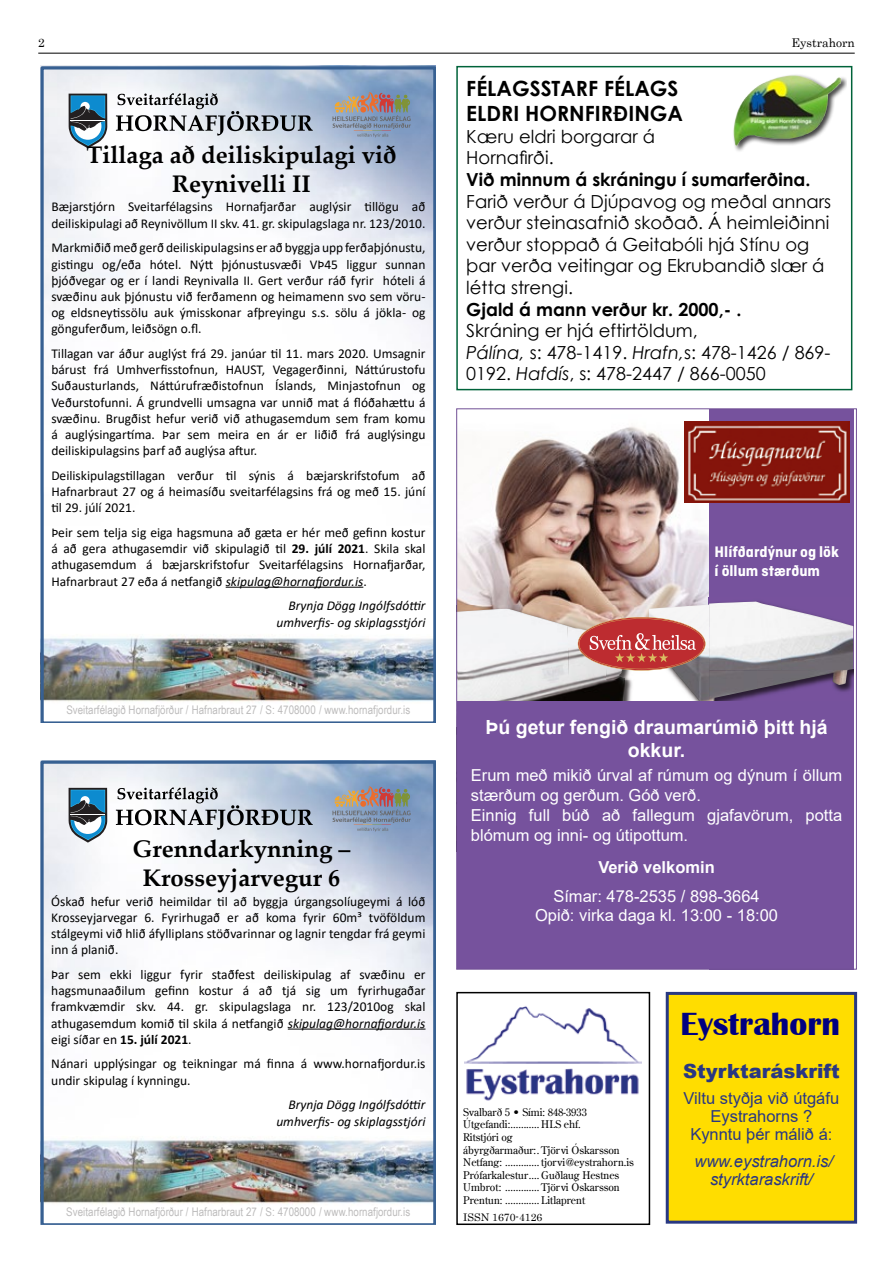
<style>
.page{position:relative;width:893px;height:1263px;background:#fff}
.page>*{position:absolute;margin:0;border:0;box-sizing:border-box;transform-origin:0 0}
.t1{font:700 33px "Britannic";color:#000080}
.t2{font:700 24px/28.8px "Palatino Linotype";color:#000;text-align:center}
.t3{font:700 21px/25.2px "Century Gothic";color:#000}
.t4{font:700 19.5px/23.4px "Arial";color:#fff;text-align:center}
.t5{font:900 19.5px "Arial";color:#293783}
.t6{font:18px/21.6px "Century Gothic";color:#000}
.t7{font:700 18px "Century Gothic";color:#000}
.t8{font:16.5px/19.8px "Arial";color:#fff}
.t9{font:16.5px/18px "Arial";color:#293783;text-align:center}
.t10{font:italic 16.5px/18px "Arial";color:#293783;text-align:center}
.t11{font:700 16.5px "Arial";color:#fff}
.t12{font:700 16.05px/19.2px "Ciutadella";color:#fff}
.t13{font:13.5px/16.2px "Calibri";color:#000;text-align:justify}
.t14{font:italic 13.5px/16.2px "Calibri";color:#000;text-align:right}
.t15{font:12px "Century";color:#000}
.t16{font:11.85px "Arial Narrow";color:#bdbcbc}
.t17{font:10.5px/12.6px "Century Old Style";color:#000}
.t18{font:10.5px "Century";color:#000}
.s1{font-weight:700}
.s2{font-style:italic}
</style>
<div class="page">
<hr style="left:38px;top:53px;width:817px;height:1px;background:#000">
<div style="left:667px;top:993px;width:189px;height:229px;background:#fd0"></div>
<div style="left:666px;top:992px;width:191px;height:232px;border:3px solid #283882"></div>
<div style="left:456px;top:66px;width:396px;height:324px;border:2px solid #00633a"></div>
<div style="left:732px;top:74px;width:115px;height:79px;background:#000;opacity:.75"></div>
<img style="left:733px;top:75px;width:109px;height:71px">
<div style="left:456px;top:992px;width:194px;height:233px;border:2px solid #000"></div>
<img style="left:465px;top:1006px;width:177px;height:95px">
<img style="left:458px;top:421px;width:251px;height:250px">
<div style="left:709px;top:409px;width:145px;height:560px;background:#76529d"></div>
<img style="left:625px;top:680px;width:7px;height:21px">
<img style="left:458px;top:605px;width:176px;height:75px">
<img style="left:458px;top:680px;width:167px;height:21px">
<img style="left:458px;top:609px;width:111px;height:71px">
<img style="left:567px;top:626px;width:38px;height:54px">
<img style="left:605px;top:670px;width:20px;height:10px">
<img style="left:757px;top:670px;width:96px;height:27px">
<img style="left:649px;top:605px;width:60px;height:33px">
<img style="left:649px;top:638px;width:60px;height:63px">
<img style="left:709px;top:602px;width:72px;height:68px">
<img style="left:781px;top:608px;width:72px;height:62px">
<img style="left:709px;top:670px;width:48px;height:31px">
<img style="left:757px;top:670px;width:91px;height:19px">
<svg style="left:578px;top:617px;width:127px;height:53px;background:#c6625f"></svg>
<div style="left:457px;top:701px;width:397px;height:268px;background:#76529d"></div>
<img style="left:685px;top:421px;width:165px;height:82px">
<img style="left:685px;top:421px;width:79px;height:25px">
<svg style="left:40px;top:66px;width:396px;height:421px"></svg>
<svg style="left:333px;top:92px;width:78px;height:45px;background:#91939e"></svg>
<svg style="left:40px;top:760px;width:396px;height:366px"></svg>
<svg style="left:332px;top:786px;width:79px;height:46px;background:#9194a0"></svg>
<img style="left:40px;top:487px;width:396px;height:236px">
<img style="left:40px;top:1126px;width:396px;height:99px">
<hr style="left:226px;top:587px;width:137px;height:1px;background:#000">
<hr style="left:288px;top:1029px;width:137px;height:1px;background:#000">
<p class="t15" style="left:38px;top:33px;width:8px">2</p>
<p class="t15" style="left:791px;top:33px;width:65px">Eystrahorn</p>
<h2 class="t2" style="left:86px;top:140px;width:311px">Tillaga að deiliskipulagi við<br>Reynivelli II</h2>
<p class="t13" style="left:51px;top:198px;width:376px">Bæjarstjórn Sveitarfélagsins Hornafjarðar auglýsir tillögu að deiliskipulagi að Reynivöllum II skv. 41. gr. skipulagslaga nr. 123/2010.</p>
<p class="t13" style="left:51px;top:239px;width:376px">Markmiðið með gerð deiliskipulagsins er að byggja upp ferðaþjónustu, gistingu og/eða hótel. Nýtt þjónustusvæði VÞ45 liggur sunnan þjóðvegar og er í landi Reynivalla II. Gert verður ráð fyrir hóteli á svæðinu auk þjónustu við ferðamenn og heimamenn svo sem vöru&shy;og eldsneytissölu auk ýmisskonar afþreyingu s.s. sölu á jökla- og gönguferðum, leiðsögn o.fl.</p>
<p class="t13" style="left:51px;top:345px;width:376px">Tillagan var áður auglýst frá 29. janúar til 11. mars 2020. Umsagnir bárust frá Umhverfisstofnun, HAUST, Vegagerðinni, Náttúrustofu Suðausturlands, Náttúrufræðistofnun Íslands, Minjastofnun og Veðurstofunni. Á grundvelli umsagna var unnið mat á flóðahættu á svæðinu. Brugðist hefur verið við athugasemdum sem fram komu á auglýsingartíma. Þar sem meira en ár er liðið frá auglýsingu deiliskipulagsins þarf að auglýsa aftur.</p>
<p class="t13" style="left:51px;top:467px;width:376px">Deiliskipulagstillagan verður til sýnis á bæjarskrifstofum að Hafnarbraut 27 og á heimasíðu sveitarfélagsins frá og með 15. júní til 29. júlí 2021.</p>
<p class="t13" style="left:51px;top:524px;width:376px">Þeir sem telja sig eiga hagsmuna að gæta er hér með gefinn kostur á að gera athugasemdir við skipulagið til <span class="s1">29. júlí 2021</span>. Skila skal athugasemdum á bæjarskrifstofur Sveitarfélagsins Hornafjarðar, Hafnarbraut 27 eða á netfangið <span class="s2">skipulag@hornafjordur.is</span>.</p>
<p class="t14" style="left:276px;top:597px;width:151px">Brynja Dögg Ingólfsdóttir umhverfis- og skiplagsstjóri</p>
<p class="t16" style="left:66px;top:701px;width:345px">Sveitarfélagið Hornafjörður / Hafnarbraut 27 / S: 4708000 / www.hornafjordur.is</p>
<h2 class="t2" style="left:132px;top:834px;width:219px">Grenndarkynning –<br>Krosseyjarvegur 6</h2>
<p class="t13" style="left:51px;top:893px;width:376px">Óskað hefur verið heimildar til að byggja úrgangsolíugeymi á lóð Krosseyjarvegar 6. Fyrirhugað er að koma fyrir 60m³ tvöföldum stálgeymi við hlið áfylliplans stöðvarinnar og lagnir tengdar frá geymi inn á planið.</p>
<p class="t13" style="left:51px;top:966px;width:376px">Þar sem ekki liggur fyrir staðfest deiliskipulag af svæðinu er hagsmunaaðilum gefinn kostur á að tjá sig um fyrirhugaðar framkvæmdir skv. 44. gr. skipulagslaga nr. 123/2010og skal athugasemdum komið til skila á netfangið <span class="s2">skipulag@hornafjordur.is </span>eigi síðar en <span class="s1">15. júlí 2021</span>.</p>
<p class="t13" style="left:51px;top:1055px;width:376px">Nánari upplýsingar og teikningar má finna á www.hornafjordur.is undir skipulag í kynningu.</p>
<p class="t14" style="left:276px;top:1096px;width:151px">Brynja Dögg Ingólfsdóttir umhverfis- og skiplagsstjóri</p>
<p class="t16" style="left:66px;top:1203px;width:345px">Sveitarfélagið Hornafjörður / Hafnarbraut 27 / S: 4708000 / www.hornafjordur.is</p>
<h3 class="t3" style="left:466px;top:75px;width:218px">FÉLAGSSTARF FÉLAGS<br>ELDRI HORNFIRÐINGA</h3>
<h3 class="t6" style="left:466px;top:125px;width:190px">Kæru eldri borgarar á<br>Hornafirði.</h3>
<h3 class="t7" style="left:466px;top:166px;width:346px">Við minnum á skráningu í sumarferðina.</h3>
<h3 class="t6" style="left:466px;top:190px;width:366px">Farið verður á Djúpavog og meðal annars verður steinasafnið skoðað. Á heimleiðinni verður stoppað á Geitabóli hjá Stínu og þar verða veitingar og Ekrubandið slær á létta strengi.</h3>
<h3 class="t7" style="left:466px;top:295px;width:277px">Gjald á mann verður kr. 2000,- .</h3>
<h3 class="t6" style="left:466px;top:320px;width:366px">Skráning er hjá eftirtöldum,<br><span class="s2">Pálína,</span> s: 478-1419. <span class="s2">Hrafn,</span>s: 478-1426 / 869-<br>0192. <span class="s2">Hafdís</span>, s: 478-2447 / 866-0050</h3>
<p class="t12" style="left:715px;top:542px;width:126px">Hlífðardýnur og lök í öllum stærðum</p>
<h3 class="t4" style="left:485px;top:716px;width:344px">Þú getur fengið draumarúmið þitt hjá okkur.</h3>
<p class="t8" style="left:471px;top:765px;width:373px">Erum með mikið úrval af rúmum og dýnum í öllum stærðum og gerðum. Góð verð.<br>Einnig full búð að fallegum gjafavörum, potta blómum og inni- og útipottum.</p>
<p class="t11" style="left:598px;top:856px;width:118px">Verið velkomin</p>
<p class="t8" style="left:535px;top:886px;width:245px;text-align:center">Símar: 478-2535 / 898-3664<br>Opið: virka daga kl. 13:00 - 18:00</p>
<p class="t17" style="left:463px;top:1105px;width:172px">Svalbarð 5 • Sími: 848-3933<br>Útgefandi:........... HLS ehf.<br>Ritstjóri og<br>ábyrgðarmaður:. Tjörvi Óskarsson Netfang: ............. tjorvi@eystrahorn.is Prófarkalestur.... Guðlaug Hestnes Umbrot: ............. Tjörvi Óskarsson Prentun: ............. Litlaprent</p>
<p class="t18" style="left:463px;top:1208px;width:81px">ISSN 1670-4126</p>
<h1 class="t1" style="left:680px;top:1006px;width:161px">Eystrahorn</h1>
<h3 class="t5" style="left:683px;top:1057px;width:158px">Styrktaráskrift</h3>
<p class="t9" style="left:684px;top:1089px;width:157px">Viltu styðja við útgáfu<br>Eystrahorns ?<br>Kynntu þér málið á:</p>
<p class="t10" style="left:694px;top:1152px;width:140px">www.eystrahorn.is/ styrktaraskrift/</p>
</div>
